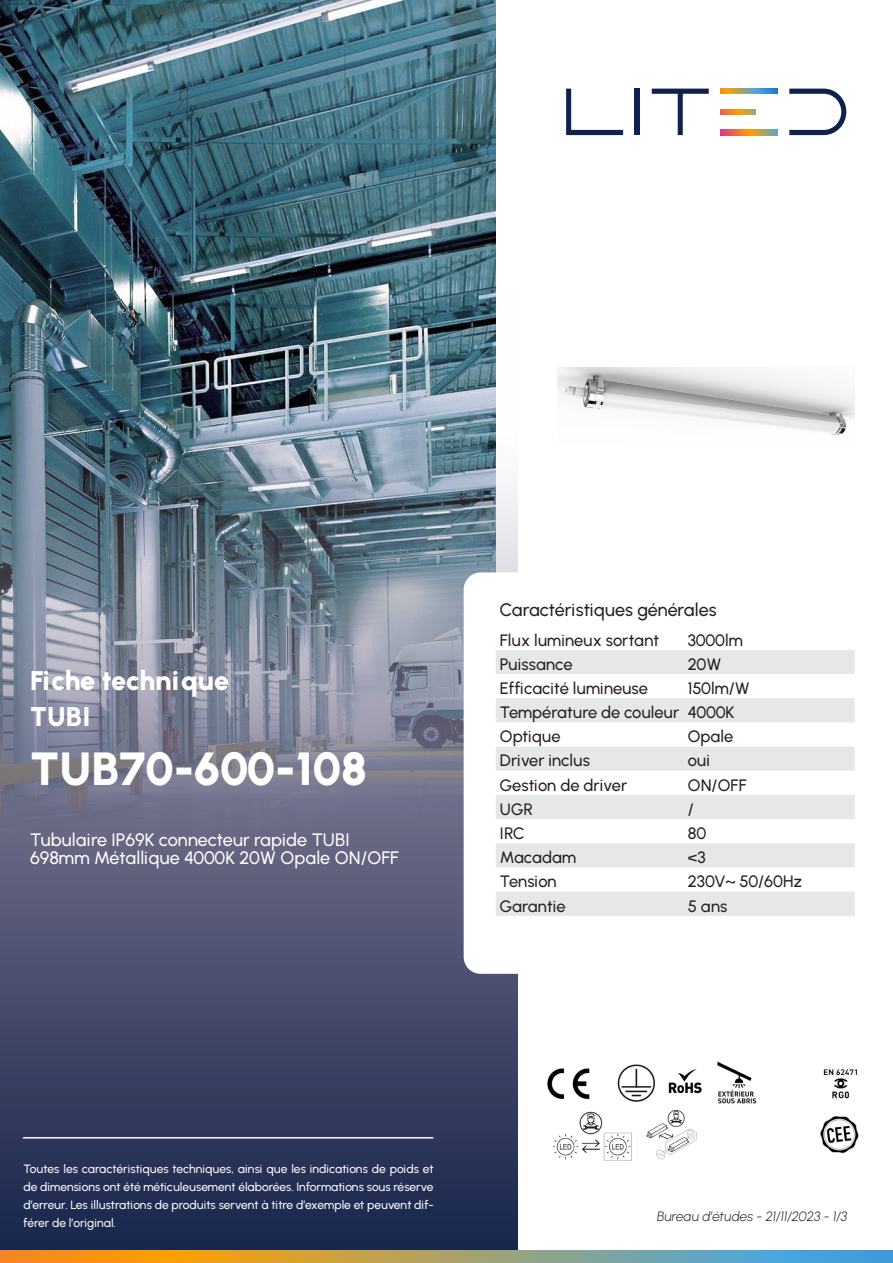
<style>
.page{position:relative;width:893px;height:1263px;background:#fff}
.page>*{position:absolute;margin:0;border:0;box-sizing:border-box;transform-origin:0 0}
.t1{font:900 46.5px "Urbanist";color:#fff}
.Texte_courant{font:900 27px "Urbanist";letter-spacing:-.01em;color:#fff}
.Texte_courant-2{font:500 18px/18px "Urbanist";color:#fff}
.t2{font:500 18px "Urbanist";letter-spacing:-.005em;color:#231f20}
.Texte_courant-3{font:500 16.5px "Urbanist";color:#231f20}
.Texte_courant-4{font:italic 300 13.5px "Urbanist";color:#231f20}
.Texte_courant-5{font:500 12px/18px "Urbanist";letter-spacing:-.005em;color:#fff;text-align:justify}
</style>
<div class="page">
<img style="left:0;top:0;width:496px;height:277px">
<img style="left:0;top:277px;width:517px;height:974px">
<hr style="left:23px;top:1137px;width:410px;height:1px;background:#fff">
<img style="left:558px;top:368px;width:297px;height:68px">
<svg style="left:566px;top:89px;width:57px;height:46px"></svg>
<svg style="left:789px;top:89px;width:57px;height:46px"></svg>
<svg style="left:720px;top:89px;width:57px;height:5px"></svg>
<svg style="left:720px;top:109px;width:36px;height:5px"></svg>
<svg style="left:720px;top:130px;width:57px;height:5px"></svg>
<div style="left:635px;top:89px;width:5px;height:46px;background:#0f224e"></div>
<svg style="left:652px;top:89px;width:57px;height:46px"></svg>
<div style="left:464px;top:572px;width:403px;height:402px;background:#fff;border-radius:17px"></div>
<svg style="left:496px;top:650px;width:359px;height:266px;fill:#e6e7e9"></svg>
<svg style="left:0;top:1251px;width:893px;height:12px;background:#a79e6b"></svg>
<img style="left:617px;top:1064px;width:38px;height:38px">
<img style="left:547px;top:1068px;width:43px;height:31px">
<img style="left:668px;top:1069px;width:34px;height:25px">
<img style="left:823px;top:1069px;width:34px;height:30px">
<img style="left:820px;top:1116px;width:39px;height:38px">
<img style="left:717px;top:1061px;width:40px;height:43px">
<img style="left:646px;top:1110px;width:51px;height:50px">
<img style="left:552px;top:1111px;width:80px;height:50px">
<p class="Texte_courant" style="left:30px;top:664px;width:201px">Fiche technique</p>
<p class="Texte_courant" style="left:30px;top:700px;width:62px">TUBI</p>
<p class="t1" style="left:30px;top:741px;width:338px">TUB70-600-108</p>
<p class="Texte_courant-2" style="left:30px;top:831px;width:370px">Tubulaire IP69K connecteur rapide TUBI<br>698mm Métallique 4000K 20W Opale ON/OFF</p>
<p class="t2" style="left:500px;top:599px;width:218px">Caractéristiques générales</p>
<p class="Texte_courant-3" style="left:500px;top:630px;width:161px">Flux lumineux sortant</p>
<p class="Texte_courant-3" style="left:688px;top:630px;width:57px">3000lm</p>
<p class="Texte_courant-3" style="left:500px;top:654px;width:74px">Puissance</p>
<p class="Texte_courant-3" style="left:688px;top:654px;width:35px">20W</p>
<p class="Texte_courant-3" style="left:500px;top:678px;width:150px">Efficacité lumineuse</p>
<p class="Texte_courant-3" style="left:688px;top:678px;width:64px">150lm/W</p>
<p class="Texte_courant-3" style="left:500px;top:702px;width:181px">Température de couleur</p>
<p class="Texte_courant-3" style="left:688px;top:702px;width:48px">4000K</p>
<p class="Texte_courant-3" style="left:500px;top:727px;width:62px">Optique</p>
<p class="Texte_courant-3" style="left:688px;top:727px;width:47px">Opale</p>
<p class="Texte_courant-3" style="left:500px;top:751px;width:92px">Driver inclus</p>
<p class="Texte_courant-3" style="left:688px;top:751px;width:24px">oui</p>
<p class="Texte_courant-3" style="left:500px;top:775px;width:129px">Gestion de driver</p>
<p class="Texte_courant-3" style="left:688px;top:775px;width:60px">ON/OFF</p>
<p class="Texte_courant-3" style="left:500px;top:799px;width:35px">UGR</p>
<p class="Texte_courant-3" style="left:688px;top:799px;width:8px">/</p>
<p class="Texte_courant-3" style="left:500px;top:823px;width:26px">IRC</p>
<p class="Texte_courant-3" style="left:688px;top:823px;width:20px">80</p>
<p class="Texte_courant-3" style="left:500px;top:847px;width:78px">Macadam</p>
<p class="Texte_courant-3" style="left:688px;top:847px;width:19px">&lt;3</p>
<p class="Texte_courant-3" style="left:500px;top:872px;width:58px">Tension</p>
<p class="Texte_courant-3" style="left:688px;top:872px;width:116px">230V~ 50/60Hz</p>
<p class="Texte_courant-3" style="left:500px;top:896px;width:67px">Garantie</p>
<p class="Texte_courant-3" style="left:688px;top:896px;width:41px">5 ans</p>
<p class="Texte_courant-5" style="left:23px;top:1160px;width:412px">Toutes les caractéristiques techniques, ainsi que les indications de poids et de dimensions ont été méticuleusement élaborées. Informations sous réserve d’erreur. Les illustrations de produits servent à titre d’exemple et peuvent dif&shy;férer de l’original.</p>
<p class="Texte_courant-4" style="left:658px;top:1208px;width:192px">Bureau d’études - 21/11/2023 - 1/3</p>
</div>
